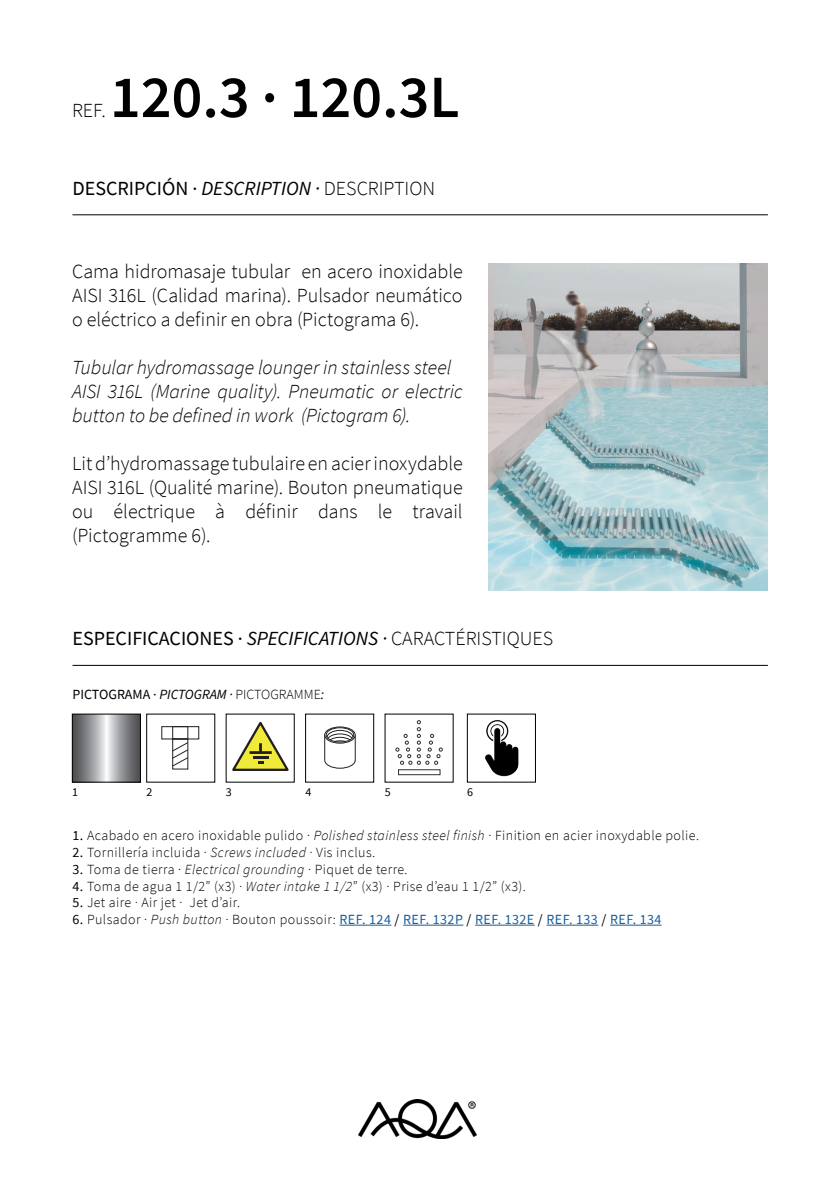
<style>
.page{position:relative;width:840px;height:1191px;background:#fff}
.page>*{position:absolute;margin:0;border:0;box-sizing:border-box;transform-origin:0 0}
.t1{font:600 60px "Source Sans Pro";color:#000}
.t2{font:300 20px/24px "Source Sans Pro";color:#000;text-align:justify}
.t3{font:italic 300 20px/24px "Source Sans Pro";color:#000}
.t4{font:20px "Source Sans Pro";color:#000}
.t5{font:300 14px "Source Sans Pro";letter-spacing:.03em;color:#000}
.t6{font:14px "Source Sans Pro";letter-spacing:.03em;color:#175d9e}
.t7{font:14px "Source Sans Pro";color:#000}
.t8{font:12px "Source Sans Pro";color:#000}
.s1{font-style:italic}
.s2{font-weight:300}
.s3{font-weight:400}
.s4{color:#000}
.s5{font-weight:300;color:#000}
.s6{font-weight:300;font-style:italic;color:#000}
</style>
<div class="page">
<img style="left:488px;top:263px;width:279px;height:328px">
<hr style="left:339px;top:924px;width:52px;height:1px;background:#175d9e">
<hr style="left:403px;top:924px;width:60px;height:1px;background:#175d9e">
<hr style="left:475px;top:924px;width:59px;height:1px;background:#175d9e">
<hr style="left:546px;top:924px;width:52px;height:1px;background:#175d9e">
<hr style="left:609px;top:924px;width:52px;height:1px;background:#175d9e">
<svg style="left:74px;top:716px;width:65px;height:64px;background:#98999c"></svg>
<div style="left:72px;top:714px;width:69px;height:68px;border:1px solid #000"></div>
<div style="left:161px;top:726px;width:38px;height:13px;border:1px solid #231f20"></div>
<div style="left:172px;top:726px;width:16px;height:13px;border:1px solid #231f20"></div>
<div style="left:172px;top:738px;width:16px;height:31px;border:1px solid #231f20"></div>
<svg style="left:172px;top:741px;width:17px;height:26px"></svg>
<svg style="left:232px;top:721px;width:57px;height:50px"></svg>
<div style="left:324px;top:726px;width:31px;height:17px;border:1px solid #231f20;border-radius:50%"></div>
<div style="left:325px;top:727px;width:29px;height:15px;border:1px solid #231f20;border-radius:50%"></div>
<svg style="left:324px;top:729px;width:32px;height:40px"></svg>
<div style="left:305px;top:714px;width:69px;height:68px;border:1px solid #000"></div>
<div style="left:398px;top:769px;width:42px;height:6px;border:1px solid #312f30"></div>
<svg style="left:395px;top:720px;width:48px;height:45px"></svg>
<img style="left:485px;top:720px;width:34px;height:57px">
<img style="left:358px;top:1099px;width:119px;height:39px">
<hr style="left:72px;top:214px;width:695px;height:1px;background:#000">
<hr style="left:72px;top:665px;width:695px;height:1px;background:#000">
<h2 class="t2" style="left:72px;top:98px;width:35px">REF.</h2>
<h1 class="t1" style="left:110px;top:58px;width:351px">120.3 · 120.3L</h1>
<h2 class="t4" style="left:72px;top:175px;width:364px">DESCRIPCIÓN · <span class="s1">DESCRIPTION ·</span> <span class="s2">DESCRIPTION</span></h2>
<h2 class="t2" style="left:72px;top:260px;width:392px">Cama hidromasaje tubular en acero inoxidable AISI 316L (Calidad marina). Pulsador neumático o eléctrico a definir en obra (Pictograma 6).</h2>
<h2 class="t3" style="left:72px;top:355px;width:392px">Tubular hydromassage lounger in stainless steel<br>AISI 316L (Marine quality). Pneumatic or electric button to be defined in work (Pictogram 6).</h2>
<h2 class="t2" style="left:72px;top:452px;width:392px">Lit d’hydromassage tubulaire en acier inoxydable AISI 316L (Qualité marine). Bouton pneumatique ou électrique à définir dans le travail (Pictogramme 6).</h2>
<h2 class="t4" style="left:72px;top:626px;width:482px">ESPECIFICACIONES · <span class="s1">SPECIFICATIONS ·</span> <span class="s2">CARACTÉRISTIQUES</span></h2>
<p class="t7" style="left:72px;top:685px;width:253px">PICTOGRAMA · <span class="s1">PICTOGRAM ·</span> <span class="s2">PICTOGRAMME</span><span class="s1">:</span></p>
<p class="t8" style="left:72px;top:784px;width:7px">1</p>
<p class="t8" style="left:146px;top:784px;width:7px">2</p>
<p class="t8" style="left:226px;top:784px;width:7px">3</p>
<p class="t8" style="left:305px;top:784px;width:7px">4</p>
<p class="t8" style="left:384px;top:784px;width:7px">5</p>
<p class="t8" style="left:467px;top:784px;width:7px">6</p>
<p class="t5" style="left:72px;top:827px;width:627px"><span class="s3">1.</span> Acabado en acero inoxidable pulido · <span class="s1">Polished stainless steel finish</span> · Finition en acier inoxydable polie.</p>
<p class="t5" style="left:72px;top:843px;width:304px"><span class="s3">2.</span> Tornillería incluida · <span class="s1">Screws included ·</span> Vis inclus.</p>
<p class="t5" style="left:72px;top:860px;width:336px"><span class="s3">3.</span> Toma de tierra · <span class="s1">Electrical grounding</span> · Piquet de terre.</p>
<p class="t5" style="left:72px;top:877px;width:454px"><span class="s3">4.</span> Toma de agua 1 1/2” (x3) <span class="s1">· Water intake 1 1/2</span>” (x3) · Prise d’eau 1 1/2” (x3).</p>
<p class="t5" style="left:72px;top:894px;width:169px"><span class="s3">5.</span> Jet aire <span class="s1">·</span> Air jet · Jet d’air.</p>
<p class="t6" style="left:72px;top:910px;width:590px"><span class="s4">6.</span> <span class="s5">Pulsador ·</span> <span class="s6">Push button ·</span> <span class="s5">Bouton poussoir:</span> REF. 124 <span class="s4">/</span> REF. 132P <span class="s4">/</span> REF. 132E <span class="s4">/</span> REF. 133 <span class="s4">/</span> REF. 134</p>
</div>
